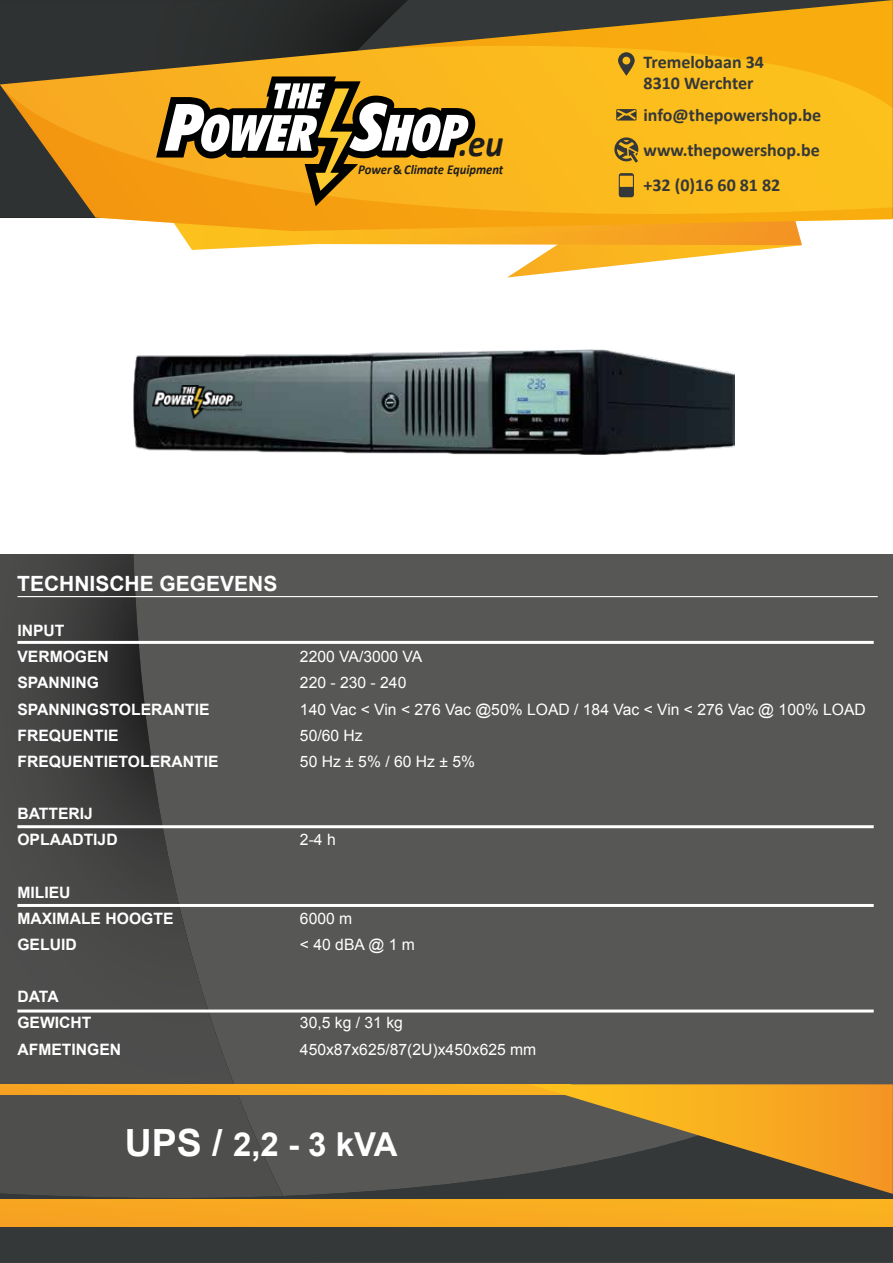
<style>
.page{position:relative;width:893px;height:1263px;background:#fff}
.page>*{position:absolute;margin:0;border:0;box-sizing:border-box;transform-origin:0 0}
.t1{font:italic 700 37.65px "Calibri";color:#1d1d1b;scale:.93 1}
.t2{font:700 33px "Arial";color:#fff}
.t3{font:700 21px "Arial";color:#fff}
.t4{font:700 18px/34.7px "Calibri";color:#353838}
.t5{font:15.75px "Arial";color:#fff}
.t6{font:700 15.75px/26.1px "Arial";color:#fff}
.t7{font:italic 700 13.5px "Calibri";color:#1d1d1b;scale:.94 1}
.s1{font-style:normal}
.s2{font-size:37.5px}
</style>
<div class="page">
<svg style="left:0;top:0;width:378px;height:85px;background:#36342d"></svg>
<svg style="left:0;top:85px;width:893px;height:137px;background:#cf9523"></svg>
<svg style="left:378px;top:0;width:515px;height:108px;background:#ab7f1f"></svg>
<img style="left:133px;top:349px;width:601px;height:106px">
<img style="left:152px;top:385px;width:89px;height:34px">
<svg style="left:156px;top:52px;width:646px;height:226px"></svg>
<div style="left:0;top:554px;width:893px;height:540px;background:#575756"></div>
<div style="left:0;top:1084px;width:892px;height:130px;background:#575756"></div>
<svg style="left:0;top:554px;width:319px;height:561px"></svg>
<svg style="left:0;top:1115px;width:893px;height:148px"></svg>
<div style="left:0;top:1199px;width:893px;height:27px;background:#f8ab21"></div>
<div style="left:0;top:1084px;width:570px;height:10px;background:#f8aa21"></div>
<svg style="left:529px;top:1084px;width:364px;height:110px"></svg>
<hr style="left:18px;top:596px;width:860px;height:1px;background:#fff">
<hr style="left:17px;top:641px;width:857px;height:3px;background:#fff">
<hr style="left:17px;top:825px;width:857px;height:3px;background:#fff">
<hr style="left:17px;top:904px;width:857px;height:3px;background:#fff">
<hr style="left:17px;top:1009px;width:857px;height:3px;background:#fff">
<h1 class="t1" style="left:459px;top:120px;width:50px">.eu</h1>
<p class="t7" style="left:358px;top:161px;width:156px">Power<span class="s1">&amp;</span> Climate Equipment</p>
<p class="t4" style="left:644px;top:50px;width:122px;line-height:21.6px">Tremelobaan 34<br>8310 Werchter</p>
<p class="t4" style="left:644px;top:97px;width:179px;text-align:justify">info@thepowershop.be www.thepowershop.be +32 (0)16 60 81 82</p>
<h3 class="t3" style="left:17px;top:570px;width:262px">TECHNISCHE GEGEVENS</h3>
<p class="t6" style="left:17px;top:618px;width:93px">INPUT<br>VERMOGEN</p>
<p class="t5" style="left:300px;top:646px;width:124px">2200 VA/3000 VA</p>
<p class="t6" style="left:17px;top:670px;width:83px">SPANNING</p>
<p class="t5" style="left:300px;top:672px;width:108px">220 - 230 - 240</p>
<p class="t6" style="left:17px;top:696px;width:194px">SPANNINGSTOLERANTIE</p>
<p class="t5" style="left:300px;top:699px;width:567px">140 Vac &lt; Vin &lt; 276 Vac @50% LOAD / 184 Vac &lt; Vin &lt; 276 Vac @ 100% LOAD</p>
<p class="t6" style="left:17px;top:723px;width:103px">FREQUENTIE</p>
<p class="t5" style="left:300px;top:725px;width:64px">50/60 Hz</p>
<p class="t6" style="left:17px;top:749px;width:203px">FREQUENTIETOLERANTIE</p>
<p class="t5" style="left:300px;top:751px;width:177px">50 Hz ± 5% / 60 Hz ± 5%</p>
<p class="t6" style="left:17px;top:801px;width:102px">BATTERIJ<br>OPLAADTIJD</p>
<p class="t5" style="left:300px;top:829px;width:37px">2-4 h</p>
<p class="t6" style="left:17px;top:880px;width:158px">MILIEU<br>MAXIMALE HOOGTE</p>
<p class="t5" style="left:300px;top:908px;width:54px">6000 m</p>
<p class="t6" style="left:17px;top:932px;width:61px">GELUID</p>
<p class="t5" style="left:300px;top:934px;width:116px">&lt; 40 dBA @ 1 m</p>
<p class="t6" style="left:17px;top:984px;width:76px">DATA<br>GEWICHT</p>
<p class="t5" style="left:300px;top:1013px;width:104px">30,5 kg / 31 kg</p>
<p class="t6" style="left:17px;top:1036px;width:105px">AFMETINGEN</p>
<p class="t5" style="left:300px;top:1039px;width:238px">450x87x625/87(2U)x450x625 mm</p>
<h2 class="t2" style="left:125px;top:1122px;width:274px"><span class="s2">UPS /</span> 2,2 - 3 kVA</h2>
</div>
